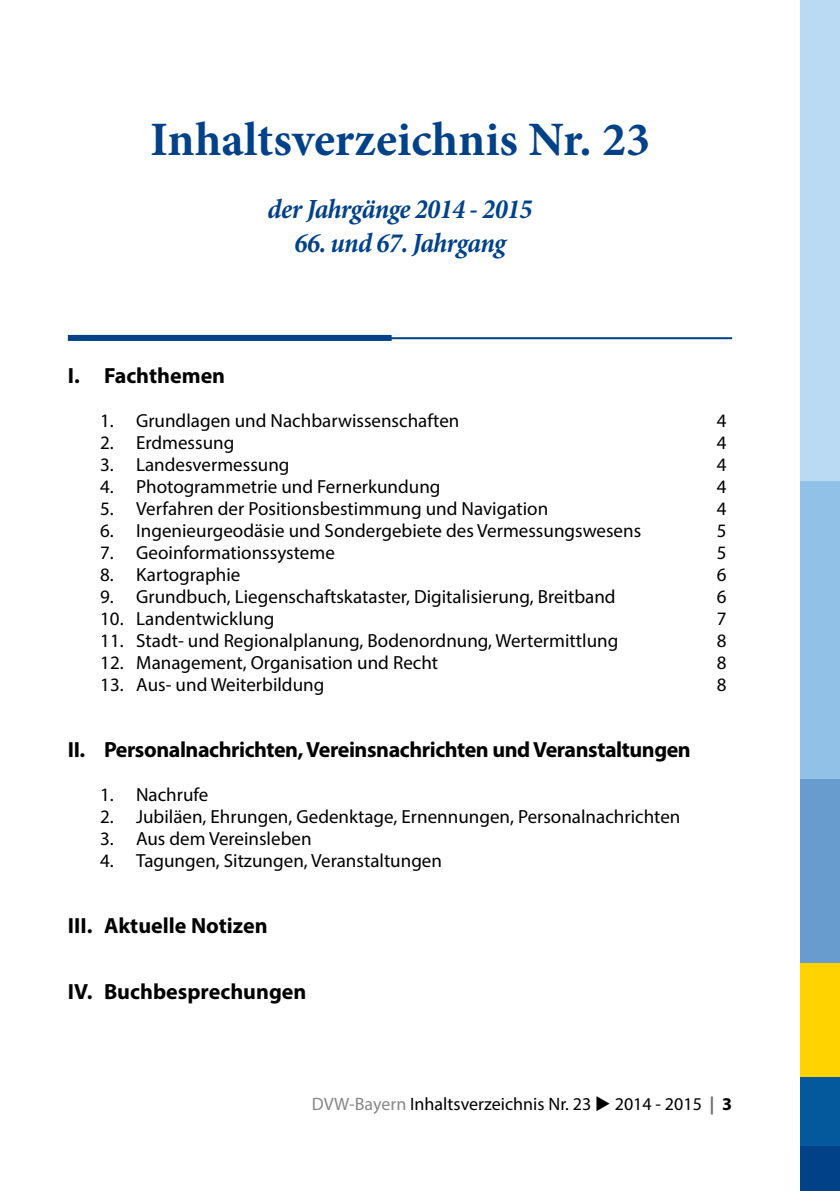
<style>
.page{position:relative;width:840px;height:1191px;background:#fff}
.page>*{position:absolute;margin:0;border:0;box-sizing:border-box;transform-origin:0 0}
.t1{font:700 48px "Minion Pro";color:#004188}
.t2{font:italic 700 condensed 28px "Minion Pro";letter-spacing:-.02em;color:#004188}
.t3{font:700 22px "Myriad Pro";letter-spacing:-.02em;color:#000}
.t4{font:700 22px "Myriad Pro";color:#000}
.t5{font:19px "Myriad Pro";color:#000}
.t6{font:18px "Myriad Pro";color:#000}
.s1{color:#868786}
.s2{font-weight:700;color:#6e6e6e}
.s3{font-weight:700}
</style>
<div class="page">
<div style="left:68px;top:335px;width:323px;height:6px;background:#004188"></div>
<hr style="left:68px;top:337px;width:663px;height:2px;background:#004188">
<div style="left:799px;top:0;width:40px;height:481px;background:#bad9f2"></div>
<div style="left:799px;top:481px;width:40px;height:298px;background:#92c1e7"></div>
<div style="left:799px;top:779px;width:40px;height:184px;background:#689bce"></div>
<div style="left:799px;top:1076px;width:40px;height:70px;background:#04599d"></div>
<div style="left:799px;top:1146px;width:40px;height:45px;background:#004188"></div>
<div style="left:799px;top:963px;width:40px;height:113px;background:#ffd300"></div>
<h1 class="t1" style="left:150px;top:106px;width:501px">Inhaltsverzeichnis Nr. 23</h1>
<h2 class="t2" style="left:267px;top:190px;width:266px">der Jahrgänge 2014 - 2015</h2>
<h2 class="t2" style="left:294px;top:223px;width:212px">66. und 67. Jahrgang</h2>
<p class="t4" style="left:68px;top:361px;width:159px">I. Fachthemen</p>
<p class="t5" style="left:100px;top:408px;width:360px">1. Grundlagen und Nachbarwissenschaften</p>
<p class="t5" style="left:716px;top:408px;width:11px">4</p>
<p class="t5" style="left:100px;top:430px;width:136px">2. Erdmessung</p>
<p class="t5" style="left:716px;top:430px;width:11px">4</p>
<p class="t5" style="left:100px;top:452px;width:191px">3. Landesvermessung</p>
<p class="t5" style="left:716px;top:452px;width:11px">4</p>
<p class="t5" style="left:100px;top:474px;width:342px">4. Photogrammetrie und Fernerkundung</p>
<p class="t5" style="left:716px;top:474px;width:11px">4</p>
<p class="t5" style="left:100px;top:496px;width:449px">5. Verfahren der Positionsbestimmung und Navigation</p>
<p class="t5" style="left:716px;top:496px;width:11px">4</p>
<p class="t5" style="left:100px;top:518px;width:542px">6. Ingenieurgeodäsie und Sondergebiete des Vermessungswesens</p>
<p class="t5" style="left:716px;top:518px;width:11px">5</p>
<p class="t5" style="left:100px;top:540px;width:236px">7. Geoinformationssysteme</p>
<p class="t5" style="left:716px;top:540px;width:11px">5</p>
<p class="t5" style="left:100px;top:562px;width:142px">8. Kartographie</p>
<p class="t5" style="left:716px;top:562px;width:11px">6</p>
<p class="t5" style="left:100px;top:584px;width:516px">9. Grundbuch, Liegenschaftskataster, Digitalisierung, Breitband</p>
<p class="t5" style="left:716px;top:584px;width:11px">6</p>
<p class="t5" style="left:100px;top:606px;width:176px">10. Landentwicklung</p>
<p class="t5" style="left:716px;top:606px;width:11px">7</p>
<p class="t5" style="left:100px;top:628px;width:519px">11. Stadt- und Regionalplanung, Bodenordnung, Wertermittlung</p>
<p class="t5" style="left:716px;top:628px;width:11px">8</p>
<p class="t5" style="left:100px;top:650px;width:339px">12. Management, Organisation und Recht</p>
<p class="t5" style="left:716px;top:650px;width:11px">8</p>
<p class="t5" style="left:100px;top:672px;width:225px">13. Aus- und Weiterbildung</p>
<p class="t5" style="left:716px;top:672px;width:11px">8</p>
<p class="t3" style="left:68px;top:735px;width:624px">II. Personalnachrichten, Vereinsnachrichten und Veranstaltungen</p>
<p class="t5" style="left:100px;top:782px;width:110px">1. Nachrufe</p>
<p class="t5" style="left:100px;top:804px;width:581px">2. Jubiläen, Ehrungen, Gedenktage, Ernennungen, Personalnachrichten</p>
<p class="t5" style="left:100px;top:826px;width:213px">3. Aus dem Vereinsleben</p>
<p class="t5" style="left:100px;top:848px;width:343px">4. Tagungen, Sitzungen, Veranstaltungen</p>
<p class="t4" style="left:68px;top:911px;width:201px">III. Aktuelle Notizen</p>
<p class="t4" style="left:68px;top:977px;width:240px">IV. Buchbesprechungen</p>
<p class="t6" style="left:312px;top:1093px;width:421px"><span class="s1">DVW-Bayern</span> Inhaltsverzeichnis Nr. 23 ◆ 2014 - 2015 <span class="s2">|</span> <span class="s3">3</span></p>
</div>
